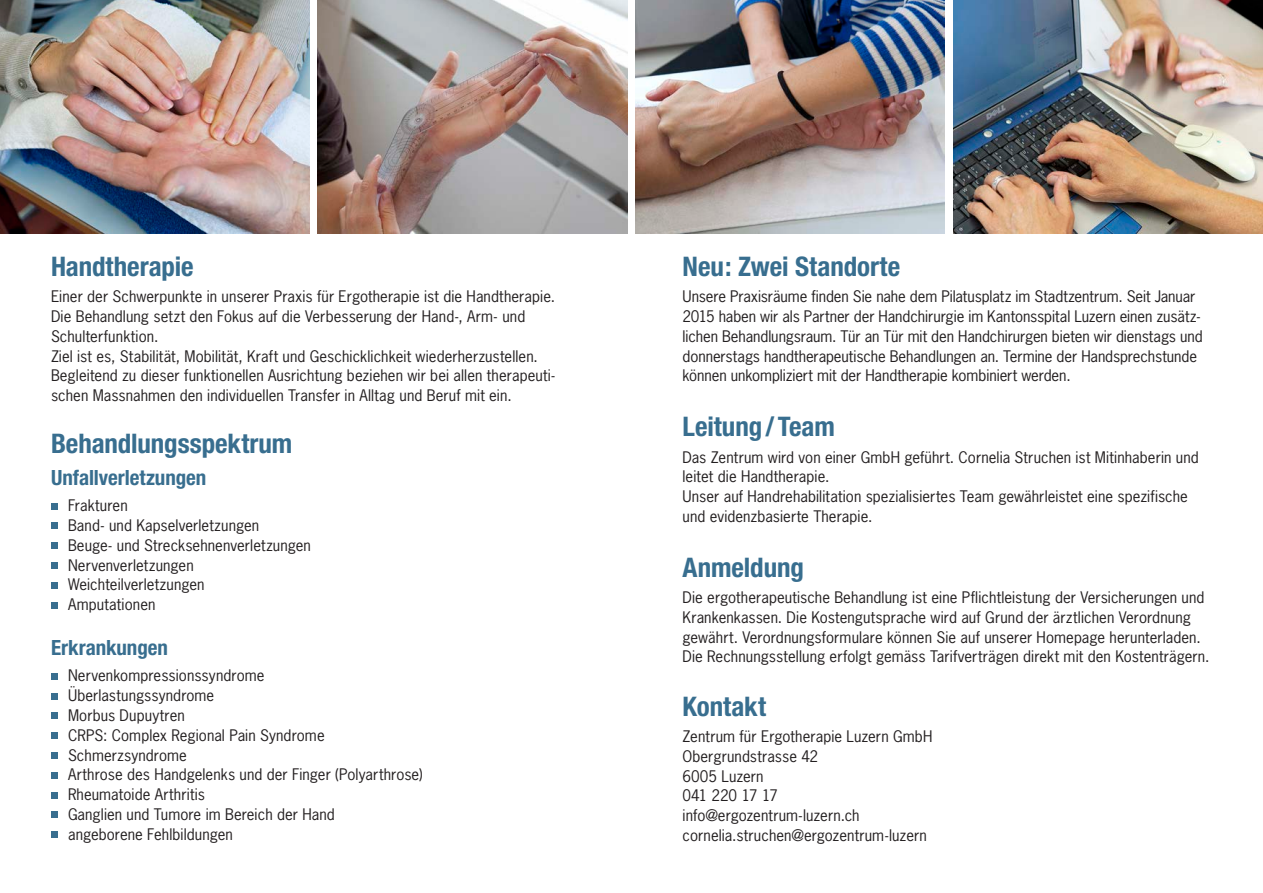
<style>
.page{position:relative;width:1263px;height:893px;background:#fff}
.page>*{position:absolute;margin:0;border:0;box-sizing:border-box;transform-origin:0 0}
.Untertitel{font:700 condensed 27px "Helvetica Neue";letter-spacing:-.005em;color:#386e8f}
.kleintitel{font:700 condensed 21px "Helvetica Neue";color:#386e8f}
.flyer_text_01{font:16.5px/19.8px "News Gothic TS";letter-spacing:.005em;color:#231f20}
.flyer_text_ez{font:16.5px "News Gothic TS";letter-spacing:.005em;color:#231f20}
.flyer_text_ez-2{font:16.5px "News Gothic TS";letter-spacing:-.045em;color:#231f20}
</style>
<div class="page">
<svg style="left:51px;top:503px;width:6px;height:6px"></svg>
<svg style="left:51px;top:523px;width:6px;height:6px"></svg>
<svg style="left:51px;top:543px;width:6px;height:6px"></svg>
<div style="left:51px;top:562px;width:6px;height:7px;background:#386e8f"></div>
<div style="left:51px;top:582px;width:6px;height:7px;background:#386e8f"></div>
<svg style="left:51px;top:602px;width:6px;height:6px"></svg>
<div style="left:51px;top:673px;width:6px;height:7px;background:#386e8f"></div>
<svg style="left:51px;top:693px;width:6px;height:6px"></svg>
<svg style="left:51px;top:713px;width:6px;height:6px"></svg>
<svg style="left:51px;top:733px;width:6px;height:6px"></svg>
<div style="left:51px;top:752px;width:6px;height:7px;background:#386e8f"></div>
<div style="left:51px;top:772px;width:6px;height:7px;background:#386e8f"></div>
<svg style="left:51px;top:792px;width:6px;height:6px"></svg>
<svg style="left:51px;top:812px;width:6px;height:6px"></svg>
<svg style="left:51px;top:832px;width:6px;height:6px"></svg>
<img style="left:0;top:0;width:309px;height:234px">
<img style="left:318px;top:0;width:309px;height:234px">
<img style="left:636px;top:0;width:309px;height:234px">
<img style="left:954px;top:0;width:309px;height:234px">
<p class="Untertitel" style="left:51px;top:250px;width:144px">Handtherapie</p>
<p class="flyer_text_01" style="left:51px;top:286px;width:506px">Einer der Schwerpunkte in unserer Praxis für Ergotherapie ist die Handtherapie.<br>Die Behandlung setzt den Fokus auf die Verbesserung der Hand-, Arm- und<br>Schulterfunktion.</p>
<p class="flyer_text_01" style="left:51px;top:346px;width:506px">Ziel ist es, Stabilität, Mobilität, Kraft und Geschicklichkeit wiederherzustellen.<br>Begleitend zu dieser funktionellen Ausrichtung beziehen wir bei allen therapeuti&shy;schen Massnahmen den individuellen Transfer in Alltag und Beruf mit ein.</p>
<p class="Untertitel" style="left:51px;top:428px;width:243px">Behandlungsspektrum</p>
<p class="kleintitel" style="left:51px;top:465px;width:157px">Unfallverletzungen</p>
<p class="flyer_text_ez" style="left:68px;top:496px;width:61px">Frakturen</p>
<p class="flyer_text_ez" style="left:68px;top:516px;width:193px">Band- und Kapselverletzungen</p>
<p class="flyer_text_ez" style="left:68px;top:535px;width:244px">Beuge- und Strecksehnenverletzungen</p>
<p class="flyer_text_ez" style="left:68px;top:555px;width:127px">Nervenverletzungen</p>
<p class="flyer_text_ez" style="left:68px;top:575px;width:138px">Weichteilverletzungen</p>
<p class="flyer_text_ez" style="left:68px;top:595px;width:89px">Amputationen</p>
<p class="kleintitel" style="left:51px;top:635px;width:119px">Erkrankungen</p>
<p class="flyer_text_ez" style="left:68px;top:666px;width:198px">Nervenkompressionssyndrome</p>
<p class="flyer_text_ez" style="left:68px;top:686px;width:148px">Überlastungssyndrome</p>
<p class="flyer_text_ez" style="left:68px;top:706px;width:118px">Morbus Dupuytren</p>
<p class="flyer_text_ez" style="left:68px;top:725px;width:258px">CRPS: Complex Regional Pain Syndrome</p>
<p class="flyer_text_ez" style="left:68px;top:745px;width:120px">Schmerzsyndrome</p>
<p class="flyer_text_ez" style="left:68px;top:765px;width:356px">Arthrose des Handgelenks und der Finger (Polyarthrose)</p>
<p class="flyer_text_ez" style="left:68px;top:785px;width:138px">Rheumatoide Arthritis</p>
<p class="flyer_text_ez" style="left:68px;top:805px;width:268px">Ganglien und Tumore im Bereich der Hand</p>
<p class="flyer_text_ez" style="left:68px;top:824px;width:166px">angeborene Fehlbildungen</p>
<p class="Untertitel" style="left:682px;top:250px;width:219px">Neu: Zwei Standorte</p>
<p class="flyer_text_01" style="left:682px;top:286px;width:522px">Unsere Praxisräume finden Sie nahe dem Pilatusplatz im Stadtzentrum. Seit Januar 2015 haben wir als Partner der Handchirurgie im Kantonsspital Luzern einen zusätz&shy;lichen Behandlungsraum. Tür an Tür mit den Handchirurgen bieten wir dienstags und donnerstags handtherapeutische Behandlungen an. Termine der Handsprechstunde können unkompliziert mit der Handtherapie kombiniert werden.</p>
<p class="Untertitel" style="left:682px;top:410px;width:154px">Leitung / Team</p>
<p class="flyer_text_01" style="left:682px;top:446px;width:518px">Das Zentrum wird von einer GmbH geführt. Cornelia Struchen ist Mitinhaberin und leitet die Handtherapie.</p>
<p class="flyer_text_01" style="left:682px;top:486px;width:507px">Unser auf Handrehabilitation spezialisiertes Team gewährleistet eine spezifische und evidenzbasierte Therapie.</p>
<p class="Untertitel" style="left:682px;top:551px;width:123px">Anmeldung</p>
<p class="flyer_text_01" style="left:682px;top:587px;width:528px">Die ergotherapeutische Behandlung ist eine Pflichtleistung der Versicherungen und Krankenkassen. Die Kostengutsprache wird auf Grund der ärztlichen Verordnung gewährt. Verordnungsformulare können Sie auf unserer Homepage herunterladen.<br>Die Rechnungsstellung erfolgt gemäss Tarifverträgen direkt mit den Kostenträgern.</p>
<p class="Untertitel" style="left:682px;top:690px;width:85px">Kontakt</p>
<p class="flyer_text_ez" style="left:682px;top:727px;width:251px">Zentrum für Ergotherapie Luzern GmbH</p>
<p class="flyer_text_ez" style="left:682px;top:746px;width:137px">Obergrundstrasse 42</p>
<p class="flyer_text_ez" style="left:682px;top:766px;width:83px">6005 Luzern</p>
<p class="flyer_text_ez-2" style="left:682px;top:786px;width:97px">041 220 17 17</p>
<p class="flyer_text_ez" style="left:682px;top:806px;width:179px">info@ergozentrum-luzern.ch</p>
<p class="flyer_text_ez" style="left:682px;top:826px;width:246px">cornelia.struchen@ergozentrum-luzern</p>
</div>
